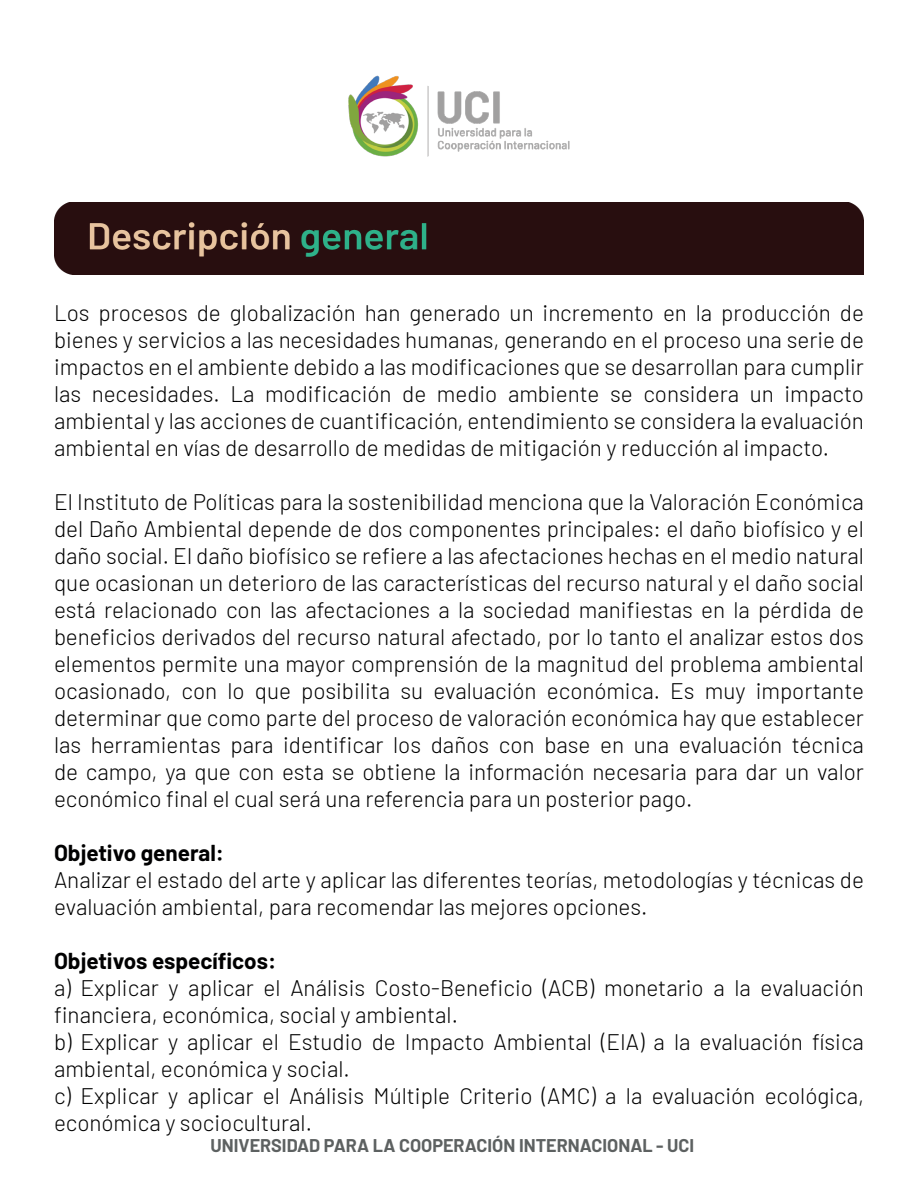
<style>
.page{position:relative;width:918px;height:1188px;background:#fff}
.page>*{position:absolute;margin:0;border:0;box-sizing:border-box;transform-origin:0 0}
.t1{font:300 22.5px/27px "Barlow";color:#000001}
.t2{font:700 22.5px "Barlow";color:#000001}
.t3{font:700 18px "Barlow";color:#5d6161}
</style>
<div class="page">
<img style="left:348px;top:75px;width:222px;height:82px">
<img style="left:54px;top:202px;width:810px;height:72px">
<p class="t1" style="left:54px;top:297px;width:812px;text-align:justify">Los procesos de globalización han generado un incremento en la producción de bienes y servicios a las necesidades humanas, generando en el proceso una serie de impactos en el ambiente debido a las modificaciones que se desarrollan para cumplir las necesidades. La modificación de medio ambiente se considera un impacto ambiental y las acciones de cuantificación, entendimiento se considera la evaluación ambiental en vías de desarrollo de medidas de mitigación y reducción al impacto.</p>
<p class="t1" style="left:54px;top:486px;width:812px;text-align:justify">El Instituto de Políticas para la sostenibilidad menciona que la Valoración Económica del Daño Ambiental depende de dos componentes principales: el daño biofísico y el daño social. El daño biofísico se refiere a las afectaciones hechas en el medio natural que ocasionan un deterioro de las características del recurso natural y el daño social está relacionado con las afectaciones a la sociedad manifiestas en la pérdida de beneficios derivados del recurso natural afectado, por lo tanto el analizar estos dos elementos permite una mayor comprensión de la magnitud del problema ambiental ocasionado, con lo que posibilita su evaluación económica. Es muy importante determinar que como parte del proceso de valoración económica hay que establecer las herramientas para identificar los daños con base en una evaluación técnica de campo, ya que con esta se obtiene la información necesaria para dar un valor económico final el cual será una referencia para un posterior pago.</p>
<p class="t2" style="left:54px;top:836px;width:172px">Objetivo general:</p>
<p class="t1" style="left:54px;top:864px;width:812px">Analizar el estado del arte y aplicar las diferentes teorías, metodologías y técnicas de evaluación ambiental, para recomendar las mejores opciones.</p>
<p class="t2" style="left:54px;top:944px;width:224px">Objetivos específicos:</p>
<p class="t1" style="left:54px;top:972px;width:812px">a) Explicar y aplicar el Análisis Costo-Beneficio (ACB) monetario a la evaluación financiera, económica, social y ambiental.</p>
<p class="t1" style="left:54px;top:1026px;width:812px">b) Explicar y aplicar el Estudio de Impacto Ambiental (EIA) a la evaluación física ambiental, económica y social.</p>
<p class="t1" style="left:54px;top:1080px;width:812px">c) Explicar y aplicar el Análisis Múltiple Criterio (AMC) a la evaluación ecológica, económica y sociocultural.</p>
<p class="t3" style="left:211px;top:1132px;width:485px">UNIVERSIDAD PARA LA COOPERACIÓN INTERNACIONAL - UCI</p>
</div>
